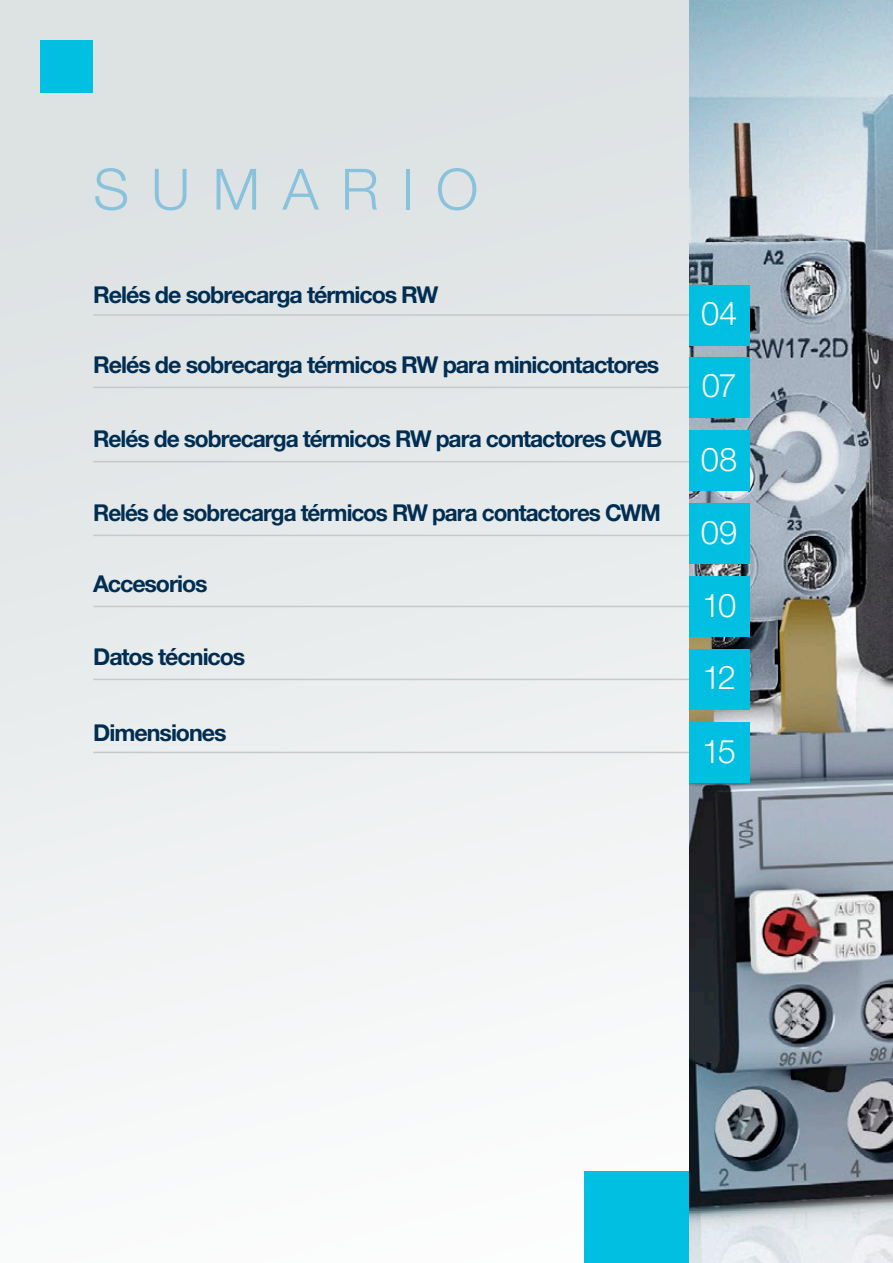
<style>
.page{position:relative;width:893px;height:1263px;background:#fff}
.page>*{position:absolute;margin:0;border:0;box-sizing:border-box;transform-origin:0 0}
.t1{font:300 57px "Helvetica Neue LT Pro";letter-spacing:.39em;color:#89c2dc}
.t2{font:300 32.7px "Helvetica Neue LT Pro";letter-spacing:-.045em;color:#fff}
.t3{font:700 23.25px "Helvetica Neue LT Pro";letter-spacing:-.045em;color:#002e53}
</style>
<div class="page">
<img style="left:0;top:0;width:893px;height:1263px">
<hr style="left:93px;top:314px;width:650px;height:2px;background:#c7c9cb">
<div style="left:689px;top:285px;width:60px;height:60px;background:#00bfe0"></div>
<hr style="left:93px;top:752px;width:650px;height:1px;background:#c7c9cb">
<div style="left:689px;top:722px;width:60px;height:60px;background:#00bfe0"></div>
<hr style="left:93px;top:387px;width:650px;height:1px;background:#c7c9cb">
<div style="left:689px;top:357px;width:60px;height:60px;background:#00bfe0"></div>
<hr style="left:93px;top:606px;width:650px;height:1px;background:#c7c9cb">
<div style="left:689px;top:576px;width:60px;height:61px;background:#00bfe0"></div>
<hr style="left:93px;top:461px;width:650px;height:1px;background:#c7c9cb">
<div style="left:689px;top:430px;width:60px;height:61px;background:#00bfe0"></div>
<hr style="left:93px;top:535px;width:650px;height:1px;background:#c7c9cb">
<div style="left:689px;top:503px;width:60px;height:61px;background:#00bfe0"></div>
<hr style="left:93px;top:679px;width:650px;height:1px;background:#c7c9cb">
<div style="left:689px;top:649px;width:60px;height:60px;background:#00bfe0"></div>
<div style="left:585px;top:1171px;width:104px;height:92px;background:#00bfe0"></div>
<div style="left:41px;top:41px;width:52px;height:52px;background:#00bfe0"></div>
<h1 class="t1" style="left:93px;top:154px;width:386px">SUMARIO</h1>
<p class="t3" style="left:93px;top:280px;width:347px">Relés de sobrecarga térmicos RW</p>
<p class="t3" style="left:93px;top:350px;width:568px">Relés de sobrecarga térmicos RW para minicontactores</p>
<p class="t3" style="left:93px;top:424px;width:570px">Relés de sobrecarga térmicos RW para contactores CWB</p>
<p class="t3" style="left:93px;top:498px;width:569px">Relés de sobrecarga térmicos RW para contactores CWM</p>
<p class="t3" style="left:93px;top:569px;width:116px">Accesorios</p>
<p class="t3" style="left:93px;top:642px;width:154px">Datos técnicos</p>
<p class="t3" style="left:93px;top:717px;width:135px">Dimensiones</p>
<h2 class="t2" style="left:701px;top:293px;width:38px">04</h2>
<h2 class="t2" style="left:702px;top:366px;width:36px">07</h2>
<h2 class="t2" style="left:701px;top:439px;width:38px">08</h2>
<h2 class="t2" style="left:701px;top:512px;width:38px">09</h2>
<h2 class="t2" style="left:702px;top:585px;width:36px">10</h2>
<h2 class="t2" style="left:702px;top:658px;width:35px">12</h2>
<h2 class="t2" style="left:702px;top:731px;width:35px">15</h2>
</div>
